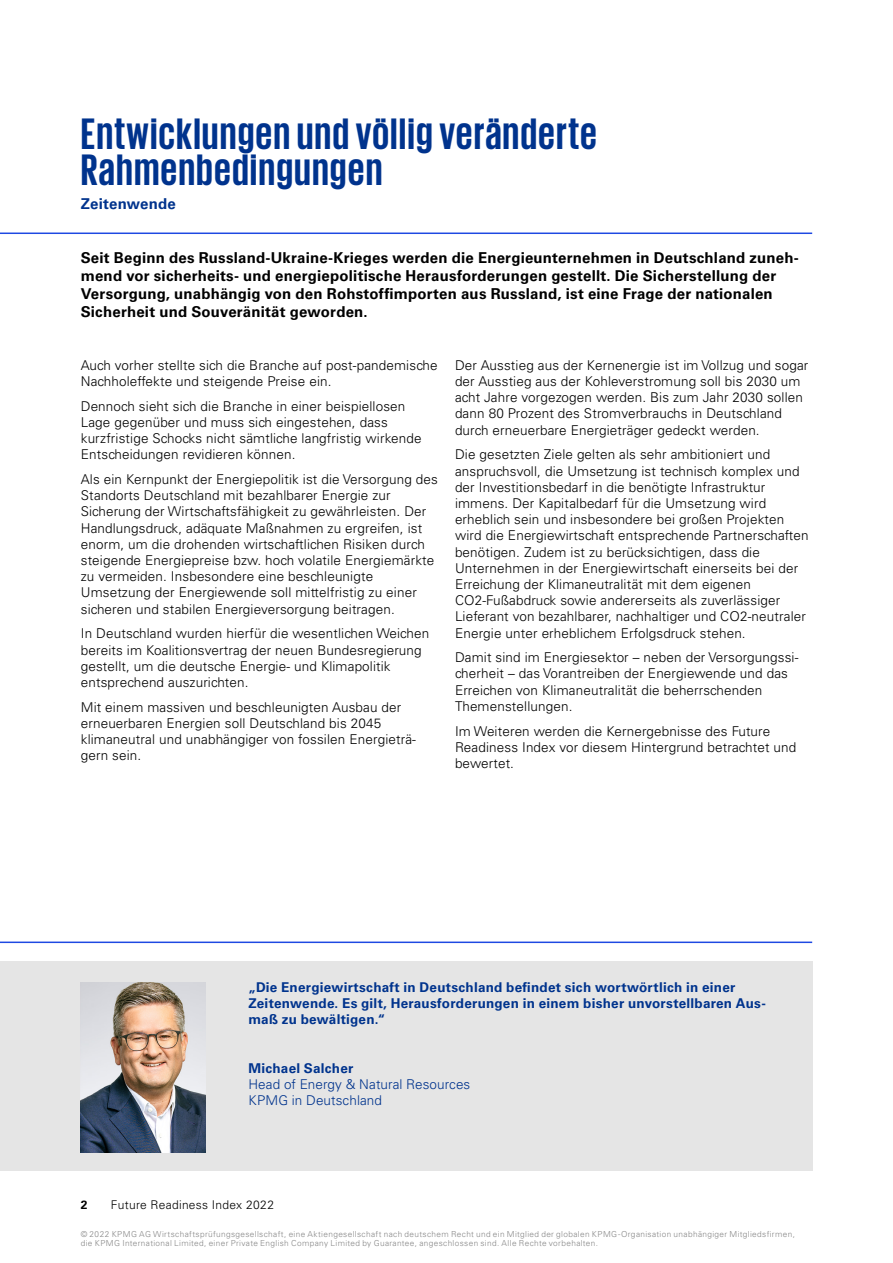
<style>
.page{position:relative;width:893px;height:1263px;background:#fff}
.page>*{position:absolute;margin:0;border:0;box-sizing:border-box;transform-origin:0 0}
.t1{font:700 45px/36px "KPMG";letter-spacing:.025em;color:#00338d}
.t2{font:700 15px/18px "Univers LT Std";letter-spacing:.01em;color:#000}
.t3{font:700 15px "Univers LT Std";letter-spacing:.015em;color:#00338d}
.t4{font:300 13.5px/16.2px "Univers LT Std";letter-spacing:.01em;color:#000}
.t5{font:700 13.5px/16.2px "Univers LT Std";letter-spacing:.02em;color:#00338d}
.t6{font:300 13.5px/16.2px "Univers LT Std";letter-spacing:.005em;color:#00338d}
.t7{font:300 12px "Univers LT Std";letter-spacing:.025em;color:#000}
.t8{font:700 12px "Univers LT Std";color:#000}
.t9{font:300 8.25px/9px "Univers LT Std";letter-spacing:.045em;color:#878787}
</style>
<div class="page">
<div style="left:0;top:961px;width:812px;height:209px;background:#e5e5e5"></div>
<hr style="left:0;top:941px;width:812px;height:2px;background:#1e49e2">
<img style="left:80px;top:982px;width:125px;height:170px">
<hr style="left:0;top:233px;width:812px;height:1px;background:#1e49e2">
<h1 class="t1" style="left:81px;top:114px;width:518px">Entwicklungen und völlig veränderte<br>Rahmenbedingungen</h1>
<p class="t3" style="left:81px;top:195px;width:97px">Zeitenwende</p>
<p class="t2" style="left:81px;top:249px;width:719px">Seit Beginn des Russland-Ukraine-Krieges werden die Energieunternehmen in Deutschland zuneh&shy;mend vor sicherheits- und energiepolitische Herausforderungen gestellt. Die Sicherstellung der Versorgung, unabhängig von den Rohstoffimporten aus Russland, ist eine Frage der nationalen Sicherheit und Souveränität geworden.</p>
<p class="t4" style="left:81px;top:357px;width:358px">Auch vorher stellte sich die Branche auf post-pandemische<br>Nachholeffekte und steigende Preise ein.</p>
<p class="t4" style="left:81px;top:398px;width:342px">Dennoch sieht sich die Branche in einer beispiellosen Lage gegenüber und muss sich eingestehen, dass kurzfristige Schocks nicht sämtliche langfristig wirkende Entscheidungen revidieren können.</p>
<p class="t4" style="left:81px;top:471px;width:359px">Als ein Kernpunkt der Energiepolitik ist die Versorgung des Standorts Deutschland mit bezahlbarer Energie zur Sicherung der Wirtschaftsfähigkeit zu gewährleisten. Der Handlungsdruck, adäquate Maßnahmen zu ergreifen, ist enorm, um die drohenden wirtschaftlichen Risiken durch steigende Energiepreise bzw. hoch volatile Energiemärkte zu vermeiden. Insbesondere eine beschleunigte Umsetzung der Energiewende soll mittelfristig zu einer sicheren und stabilen Energieversorgung beitragen.</p>
<p class="t4" style="left:81px;top:625px;width:350px">In Deutschland wurden hierfür die wesentlichen Weichen bereits im Koalitionsvertrag der neuen Bundesregierung gestellt, um die deutsche Energie- und Klimapolitik entsprechend auszurichten.</p>
<p class="t4" style="left:81px;top:699px;width:337px">Mit einem massiven und beschleunigten Ausbau der erneuerbaren Energien soll Deutschland bis 2045 klimaneutral und unabhängiger von fossilen Energieträ&shy;gern sein.</p>
<p class="t4" style="left:455px;top:357px;width:355px">Der Ausstieg aus der Kernenergie ist im Vollzug und sogar der Ausstieg aus der Kohleverstromung soll bis 2030 um acht Jahre vorgezogen werden. Bis zum Jahr 2030 sollen dann 80 Prozent des Stromverbrauchs in Deutschland durch erneuerbare Energieträger gedeckt werden.</p>
<p class="t4" style="left:455px;top:446px;width:355px">Die gesetzten Ziele gelten als sehr ambitioniert und anspruchsvoll, die Umsetzung ist technisch komplex und der Investitionsbedarf in die benötigte Infrastruktur immens. Der Kapitalbedarf für die Umsetzung wird erheblich sein und insbesondere bei großen Projekten wird die Energiewirtschaft entsprechende Partnerschaften benötigen. Zudem ist zu berücksichtigen, dass die Unternehmen in der Energiewirtschaft einerseits bei der Erreichung der Klimaneutralität mit dem eigenen CO2-Fußabdruck sowie andererseits als zuverlässiger Lieferant von bezahlbarer, nachhaltiger und CO2-neutraler Energie unter erheblichem Erfolgsdruck stehen.</p>
<p class="t4" style="left:455px;top:649px;width:345px">Damit sind im Energiesektor – neben der Versorgungssi&shy;cherheit – das Vorantreiben der Energiewende und das Erreichen von Klimaneutralität die beherrschenden Themenstellungen.</p>
<p class="t4" style="left:455px;top:723px;width:343px">Im Weiteren werden die Kernergebnisse des Future<br>Readiness Index vor diesem Hintergrund betrachtet und bewertet.</p>
<p class="t5" style="left:248px;top:979px;width:519px">„Die Energiewirtschaft in Deutschland befindet sich wortwörtlich in einer<br>Zeitenwende. Es gilt, Herausforderungen in einem bisher unvorstellbaren Aus&shy;maß zu bewältigen.“</p>
<p class="t5" style="left:248px;top:1060px;width:107px">Michael Salcher</p>
<p class="t6" style="left:248px;top:1076px;width:223px">Head of Energy &amp; Natural Resources<br>KPMG in Deutschland</p>
<p class="t8" style="left:81px;top:1198px;width:8px">2</p>
<p class="t7" style="left:111px;top:1197px;width:165px">Future Readiness Index 2022</p>
<p class="t9" style="left:81px;top:1229px;width:716px">© 2022 KPMG AG Wirtschaftsprüfungsgesellschaft, eine Aktiengesellschaft nach deutschem Recht und ein Mitglied der globalen KPMG-Organisation unabhängiger Mitgliedsfirmen, die KPMG International Limited, einer Private English Company Limited by Guarantee, angeschlossen sind. Alle Rechte vorbehalten.</p>
</div>
